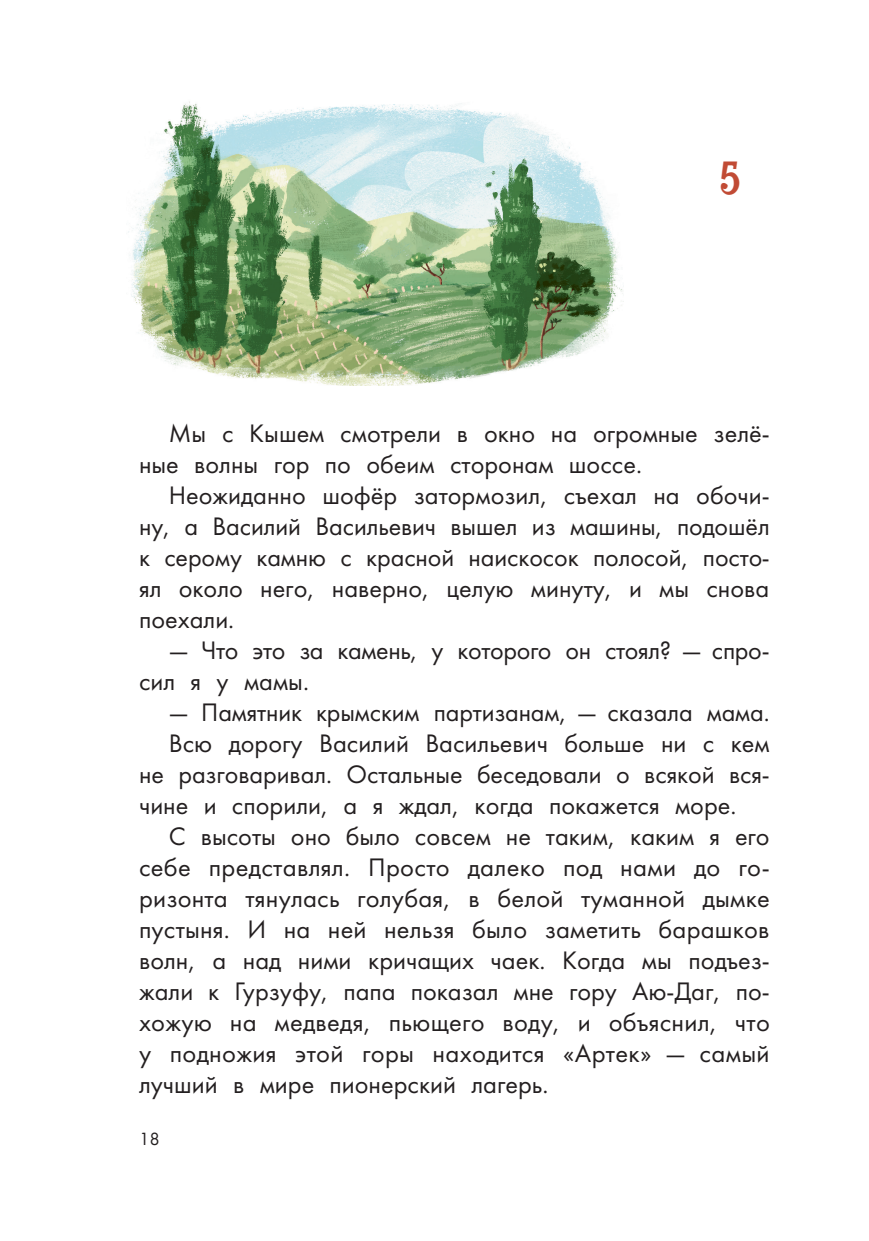
<style>
.page{position:relative;width:869px;height:1241px;background:#fff}
.page>*{position:absolute;margin:0;border:0;box-sizing:border-box;transform-origin:0 0}
.t1{font:40.25px "Duality";color:#c14b35}
.t2{font:26.25px/31px "Futura";color:#231f20}
.t3{font:18.38px "Futura";color:#231f20}
</style>
<div class="page">
<img style="left:128px;top:101px;width:495px;height:284px">
<h1 class="t1" style="left:719px;top:153px;width:21px">5</h1>
<p class="t2" style="left:139px;top:418px;width:632px;text-indent:30px">Мы с Кышем смотрели в окно на огромные зелё&shy;ные волны гор по обеим сторонам шоссе.</p>
<p class="t2" style="left:139px;top:480px;width:632px;text-align:justify;text-indent:30px">Неожиданно шофёр затормозил, съехал на обочи&shy;ну, а Василий Васильевич вышел из машины, подошёл к серому камню с красной наискосок полосой, посто&shy;ял около него, наверно, целую минуту, и мы снова поехали.</p>
<p class="t2" style="left:139px;top:634px;width:632px;text-indent:30px">— Что это за камень, у которого он стоял? — спро&shy;сил я у мамы.</p>
<p class="t2" style="left:169px;top:696px;width:602px">— Памятник крымским партизанам, — сказала мама.</p>
<p class="t2" style="left:169px;top:727px;width:602px">Всю дорогу Василий Васильевич больше ни с кем</p>
<p class="t2" style="left:139px;top:758px;width:632px">не разговаривал. Остальные беседовали о всякой вся-</p>
<p class="t2" style="left:139px;top:789px;width:598px">чине и спорили, а я ждал, когда покажется море.</p>
<p class="t2" style="left:169px;top:820px;width:602px">С высоты оно было совсем не таким, каким я его</p>
<p class="t2" style="left:139px;top:851px;width:632px">себе представлял. Просто далеко под нами до го-</p>
<p class="t2" style="left:139px;top:882px;width:632px">ризонта тянулась голубая, в белой туманной дымке</p>
<p class="t2" style="left:139px;top:913px;width:631px">пустыня. И на ней нельзя было заметить барашков</p>
<p class="t2" style="left:139px;top:944px;width:632px">волн, а над ними кричащих чаек. Когда мы подъез-</p>
<p class="t2" style="left:139px;top:975px;width:632px">жали к Гурзуфу, папа показал мне гору Аю-Даг, по-</p>
<p class="t2" style="left:139px;top:1006px;width:632px">хожую на медведя, пьющего воду, и объяснил, что</p>
<p class="t2" style="left:139px;top:1037px;width:632px">у подножия этой горы находится «Артек» — самый</p>
<p class="t2" style="left:139px;top:1068px;width:410px">лучший в мире пионерский лагерь.</p>
<p class="t3" style="left:139px;top:1127px;width:22px">18</p>
</div>
